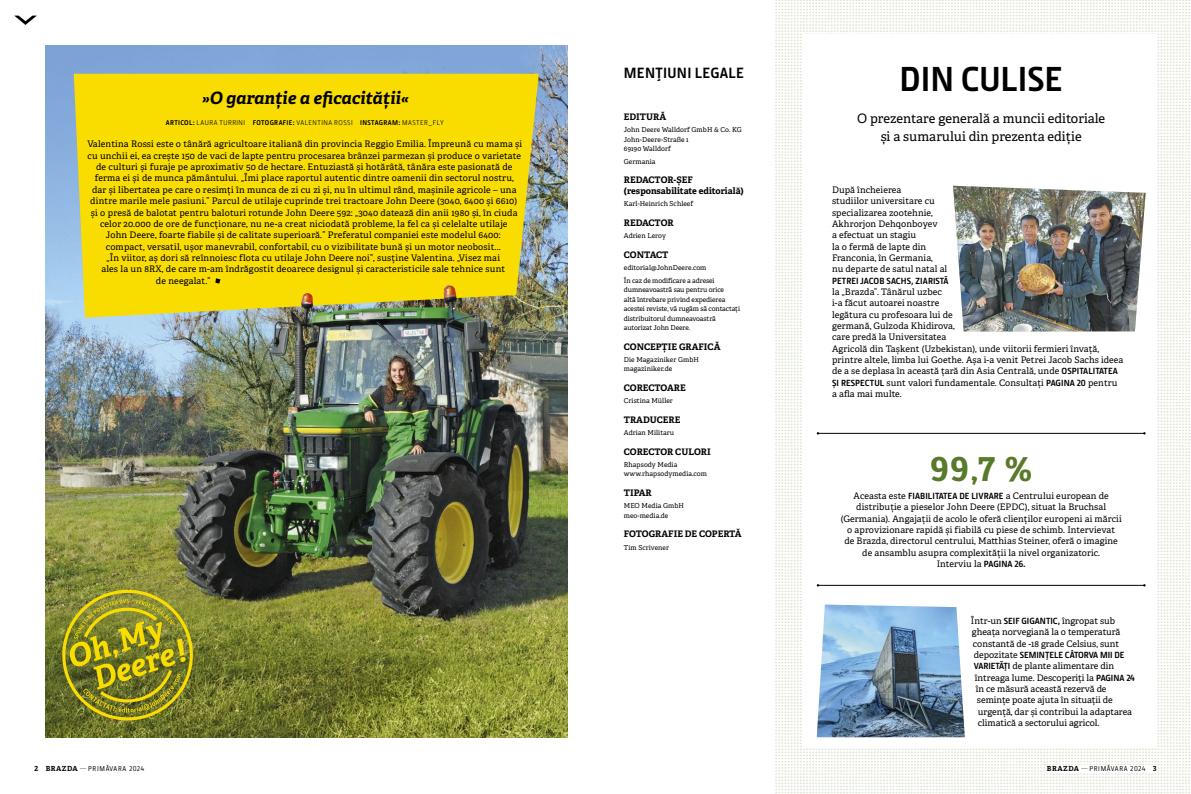
<style>
.page{position:relative;width:1191px;height:794px;background:#fff}
.page>*{position:absolute;margin:0;border:0;box-sizing:border-box;transform-origin:0 0}
.t1{font:700 35px "JD Sans Pro";color:#000}
.t2{font:700 33px "Adelle PE";color:#587a2b}
.t3{font:italic 700 17px "Adelle PE";color:#000}
.t4{font:700 15px "JD Sans Pro";letter-spacing:.02em;color:#000}
.t5{font:13px/18px "Adelle PE";color:#000;text-align:center}
.t6{font:9px/11.3px "Adelle PE";letter-spacing:.01em;color:#000}
.t7{font:700 9px/11px "Adelle PE";color:#000}
.t8{font:700 9px "JD Sans Pro";color:#000}
.t9{font:7px "JD Sans Pro";letter-spacing:.065em;color:#000}
.t10{font:500 6.9px "JD Sans Pro";letter-spacing:.1em;color:#000}
.t11{font:6.8px/9.5px "Adelle PE";color:#000}
.s1{font-weight:700}
.s2{font-family:"Adelle PE";font-weight:700;font-size:7px}
.s3{font-weight:300;font-size:7px}
.s4{font-family:"JD Sans Pro";font-weight:700}
.s5{font-family:"Adelle PE";font-weight:400}
</style>
<div class="page">
<img style="left:45px;top:45px;width:522px;height:692px">
<div style="left:74px;top:74px;width:465px;height:243px;background:#f9dc00"></div>
<img style="left:271px;top:285px;width:216px;height:71px">
<svg style="left:14px;top:16px;width:23px;height:9px"></svg>
<svg style="left:215px;top:278px;width:5px;height:5px"></svg>
<svg style="left:58px;top:588px;width:139px;height:133px;background:#8f8e25"></svg>
<img style="left:775px;top:0;width:416px;height:794px">
<div style="left:802px;top:34px;width:355px;height:714px;background:#fff"></div>
<div style="left:1046px;top:766px;width:110px;height:6px;background:#fff"></div>
<img style="left:816px;top:604px;width:148px;height:133px">
<hr style="left:818px;top:433px;width:326px;height:1px;background:#000">
<img style="left:953px;top:186px;width:192px;height:145px">
<hr style="left:818px;top:585px;width:326px;height:1px;background:#000">
<h3 class="t3" style="left:202px;top:86px;width:208px">»O garanție a eficacității«</h3>
<p class="t9" style="left:166px;top:118px;width:279px"><span class="s1">ARTICOL:</span> LAURA TURRINI <span class="s1">FOTOGRAFIE:</span> VALENTINA ROSSI <span class="s1">INSTAGRAM:</span> MASTER_FLY</p>
<p class="t6" style="left:87px;top:138px;width:436px">Valentina Rossi este o tânără agricultoare italiană din provincia Reggio Emilia. Împreună cu mama și</p>
<p class="t6" style="left:88px;top:150px;width:435px">cu unchii ei, ea crește 150 de vaci de lapte pentru procesarea brânzei parmezan și produce o varietate</p>
<p class="t6" style="left:96px;top:161px;width:418px">de culturi și furaje pe aproximativ 50 de hectare. Entuziastă și hotărâtă, tânăra este pasionată de</p>
<p class="t6" style="left:95px;top:172px;width:420px">ferma ei și de munca pământului. „Îmi place raportul autentic dintre oamenii din sectorul nostru,</p>
<p class="t6" style="left:92px;top:184px;width:426px">dar și libertatea pe care o resimți în munca de zi cu zi și, nu în ultimul rând, mașinile agricole – una</p>
<p class="t6" style="left:90px;top:195px;width:428px">dintre marile mele pasiuni.” Parcul de utilaje cuprinde trei tractoare John Deere (3040, 6400 și 6610)</p>
<p class="t6" style="left:91px;top:206px;width:428px">și o presă de balotat pentru baloturi rotunde John Deere 592: „3040 datează din anii 1980 și, în ciuda</p>
<p class="t6" style="left:100px;top:218px;width:409px">celor 20.000 de ore de funcționare, nu ne-a creat niciodată probleme, la fel ca și celelalte utilaje</p>
<p class="t6" style="left:106px;top:229px;width:396px">John Deere, foarte fiabile și de calitate superioară.” Preferatul companiei este modelul 6400:</p>
<p class="t6" style="left:106px;top:240px;width:396px">compact, versatil, ușor manevrabil, confortabil, cu o vizibilitate bună și un motor neobosit...</p>
<p class="t6" style="left:107px;top:252px;width:395px">„În viitor, aș dori să reînnoiesc flota cu utilaje John Deere noi”, susține Valentina. „Visez mai</p>
<p class="t6" style="left:101px;top:263px;width:405px">ales la un 8RX, de care m-am îndrăgostit deoarece designul și caracteristicile sale tehnice sunt</p>
<p class="t6" style="left:156px;top:274px;width:56px">de neegalat.”</p>
<p class="t10" style="left:34px;top:764px;width:111px"><span class="s2">2 BRAZDA</span> <span class="s3">—</span>PRIMĂVARA 2024</p>
<h3 class="t4" style="left:624px;top:63px;width:122px">MENȚIUNI LEGALE</h3>
<p class="t7" style="left:624px;top:111px;width:44px">EDITURĂ</p>
<p class="t11" style="left:624px;top:125px;width:120px">John Deere Walldorf GmbH &amp; Co. KG<br>John-Deere-Straße 1<br>69190 Walldorf</p>
<p class="t11" style="left:624px;top:156px;width:33px">Germania</p>
<p class="t7" style="left:624px;top:174px;width:121px">REDACTOR-ȘEF (responsabilitate editorială)</p>
<p class="t11" style="left:624px;top:199px;width:71px">Karl-Heinrich Schleef</p>
<p class="t7" style="left:624px;top:217px;width:51px">REDACTOR</p>
<p class="t11" style="left:624px;top:231px;width:44px">Adrien Leroy</p>
<p class="t7" style="left:624px;top:249px;width:46px">CONTACT</p>
<p class="t11" style="left:624px;top:261px;width:92px;line-height:12.3px">editorial@JohnDeere.com<br>În caz de modificare a adresei</p>
<p class="t11" style="left:624px;top:284px;width:118px">dumneavoastră sau pentru orice<br>altă întrebare privind expedierea acestei reviste, vă rugăm să contactați distribuitorul dumneavoastră autorizat John Deere.</p>
<p class="t7" style="left:624px;top:340px;width:98px">CONCEPȚIE GRAFICĂ</p>
<p class="t11" style="left:624px;top:354px;width:77px">Die Magaziniker GmbH magaziniker.de</p>
<p class="t7" style="left:624px;top:382px;width:63px">CORECTOARE</p>
<p class="t11" style="left:624px;top:396px;width:51px">Cristina Müller</p>
<p class="t7" style="left:624px;top:414px;width:58px">TRADUCERE</p>
<p class="t11" style="left:624px;top:427px;width:52px">Adrian Militaru</p>
<p class="t7" style="left:624px;top:445px;width:88px">CORECTOR CULORI</p>
<p class="t11" style="left:624px;top:459px;width:85px">Rhapsody Media www.rhapsodymedia.com</p>
<p class="t7" style="left:624px;top:487px;width:29px">TIPAR</p>
<p class="t11" style="left:624px;top:501px;width:62px">MEO Media GmbH meo-media.de</p>
<p class="t7" style="left:624px;top:528px;width:119px">FOTOGRAFIE DE COPERTĂ</p>
<p class="t11" style="left:624px;top:542px;width:47px">Tim Scrivener</p>
<h1 class="t1" style="left:899px;top:57px;width:164px">DIN CULISE</h1>
<h3 class="t5" style="left:857px;top:109px;width:250px">O prezentare generală a muncii editoriale și a sumarului din prezenta ediție</h3>
<p class="t6" style="left:832px;top:184px;width:117px">După încheierea<br>studiilor universitare cu specializarea zootehnie,<br>Akhrorjon Dehqonboyev<br>a efectuat un stagiu<br>la o fermă de lapte din<br>Franconia, în Germania,<br>nu departe de satul natal al</p>
<p class="t8" style="left:832px;top:275px;width:118px">PETREI JACOB SACHS, ZIARISTĂ</p>
<p class="t6" style="left:832px;top:286px;width:293px">la „Brazda”. Tânărul uzbec<br>i-a făcut autoarei noastre<br>legătura cu profesoara lui de<br>germană, Gulzoda Khidirova,<br>care predă la Universitatea<br>Agricolă din Tașkent (Uzbekistan), unde viitorii fermieri învață, printre altele, limba lui Goethe. Așa i-a venit Petrei Jacob Sachs ideea de a se deplasa în această țară din Asia Centrală, unde <span class="s4">OSPITALITATEA ȘI RESPECTUL</span> sunt valori fundamentale. Consultați <span class="s4">PAGINA 20</span> pentru a afla mai multe.</p>
<h2 class="t2" style="left:930px;top:446px;width:104px">99,7 %</h2>
<p class="t6" style="left:840px;top:490px;width:282px;text-align:center">Aceasta este <span class="s4">FIABILITATEA DE LIVRARE</span> a Centrului european de distribuție a pieselor John Deere (EPDC), situat la Bruchsal (Germania). Angajații de acolo le oferă clienților europeni ai mărcii o aprovizionare rapidă și fiabilă cu piese de schimb. Intervievat<br>de Brazda, directorul centrului, Matthias Steiner, oferă o imagine de ansamblu asupra complexității la nivel organizatoric.<br>Interviu la <span class="s4">PAGINA 26.</span></p>
<p class="t6" style="left:971px;top:614px;width:151px">Într-un <span class="s4">SEIF GIGANTIC,</span> îngropat sub gheața norvegiană la o temperatură constantă de -18 grade Celsius, sunt</p>
<p class="t8" style="left:974px;top:649px;width:152px"><span class="s5">depozitate</span> SEMINȚELE CÂTORVA MII DE</p>
<p class="t6" style="left:974px;top:660px;width:142px"><span class="s4">VARIETĂȚI</span> de plante alimentare din</p>
<p class="t6" style="left:975px;top:671px;width:162px">întreaga lume. Descoperiți la <span class="s4">PAGINA 24</span></p>
<p class="t6" style="left:976px;top:682px;width:132px">în ce măsură această rezervă de</p>
<p class="t6" style="left:977px;top:694px;width:137px">semințe poate ajuta în situații de</p>
<p class="t6" style="left:978px;top:705px;width:156px">urgență, dar și contribui la adaptarea</p>
<p class="t6" style="left:978px;top:716px;width:123px">climatică a sectorului agricol.</p>
<p class="t10" style="left:1047px;top:764px;width:111px"><span class="s2">BRAZDA</span> <span class="s3">—</span>PRIMĂVARA 2024 <span class="s2">3</span></p>
</div>
